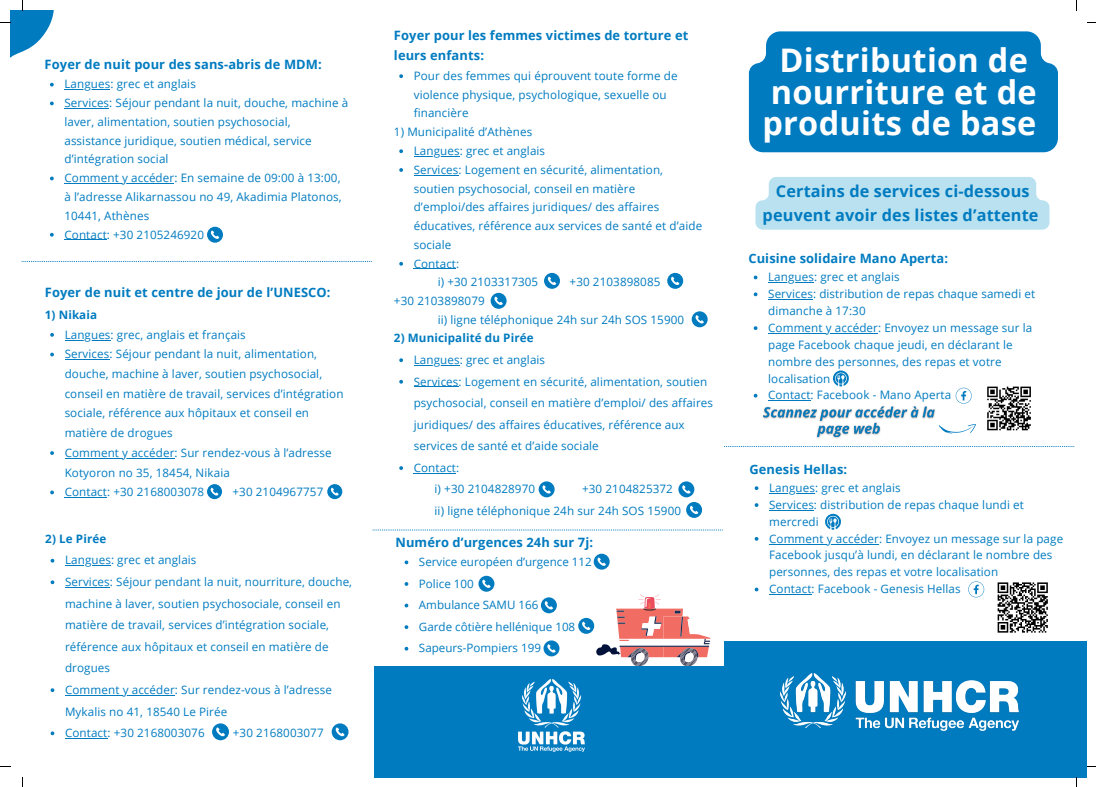
<style>
.page{position:relative;width:1096px;height:787px;background:#fff}
.page>*{position:absolute;margin:0;border:0;box-sizing:border-box;transform-origin:0 0}
.t1{font:700 32.5px/31.9px "Open Sans";letter-spacing:.01em;color:#fff;text-align:center}
.t2{font:700 16.25px/23.5px "Open Sans";letter-spacing:.01em;color:#007bc0;text-align:center}
.t3{font:700 12.88px/20.6px "Open Sans";letter-spacing:.01em;color:#007bc0}
.t4{font:11.62px/21.6px "Open Sans";letter-spacing:.01em;color:#007bc0}
.t5{font:700 11.62px "Open Sans";letter-spacing:.01em;color:#007bc0}
</style>
<div class="page">
<svg style="left:22px;top:261px;width:349px;height:1px"></svg>
<svg style="left:753px;top:276px;width:4px;height:3px"></svg>
<hr style="left:768px;top:282px;width:46px;height:1px;background:#007bc0">
<svg style="left:753px;top:292px;width:4px;height:4px"></svg>
<hr style="left:768px;top:299px;width:45px;height:1px;background:#007bc0">
<svg style="left:753px;top:326px;width:4px;height:4px"></svg>
<hr style="left:768px;top:333px;width:110px;height:1px;background:#007bc0">
<svg style="left:753px;top:394px;width:4px;height:4px"></svg>
<svg style="left:833px;top:370px;width:15px;height:16px"></svg>
<svg style="left:754px;top:486px;width:4px;height:4px"></svg>
<hr style="left:769px;top:493px;width:46px;height:1px;background:#007bc0">
<svg style="left:754px;top:503px;width:4px;height:4px"></svg>
<hr style="left:769px;top:510px;width:45px;height:1px;background:#007bc0">
<svg style="left:754px;top:537px;width:4px;height:4px"></svg>
<hr style="left:769px;top:543px;width:110px;height:1px;background:#007bc0">
<svg style="left:754px;top:588px;width:4px;height:3px"></svg>
<hr style="left:769px;top:594px;width:42px;height:1px;background:#007bc0">
<svg style="left:724px;top:446px;width:350px;height:1px"></svg>
<svg style="left:50px;top:177px;width:4px;height:3px"></svg>
<hr style="left:64px;top:183px;width:110px;height:1px;background:#007bc0">
<svg style="left:50px;top:233px;width:4px;height:4px"></svg>
<hr style="left:64px;top:239px;width:43px;height:1px;background:#007bc0">
<svg style="left:50px;top:333px;width:4px;height:4px"></svg>
<hr style="left:65px;top:339px;width:46px;height:1px;background:#007bc0">
<svg style="left:50px;top:353px;width:4px;height:3px"></svg>
<hr style="left:65px;top:359px;width:44px;height:1px;background:#007bc0">
<svg style="left:50px;top:451px;width:4px;height:4px"></svg>
<hr style="left:65px;top:458px;width:109px;height:1px;background:#007bc0">
<svg style="left:50px;top:491px;width:4px;height:3px"></svg>
<hr style="left:65px;top:497px;width:42px;height:1px;background:#007bc0">
<svg style="left:51px;top:559px;width:3px;height:4px"></svg>
<hr style="left:65px;top:565px;width:46px;height:1px;background:#007bc0">
<svg style="left:51px;top:580px;width:3px;height:4px"></svg>
<hr style="left:65px;top:587px;width:45px;height:1px;background:#007bc0">
<svg style="left:51px;top:688px;width:3px;height:4px"></svg>
<hr style="left:65px;top:695px;width:110px;height:1px;background:#007bc0">
<svg style="left:51px;top:731px;width:3px;height:4px"></svg>
<hr style="left:65px;top:738px;width:42px;height:1px;background:#007bc0">
<svg style="left:955px;top:388px;width:16px;height:16px"></svg>
<svg style="left:968px;top:581px;width:16px;height:16px"></svg>
<svg style="left:825px;top:514px;width:15px;height:16px"></svg>
<svg style="left:207px;top:227px;width:16px;height:16px"></svg>
<svg style="left:327px;top:484px;width:15px;height:15px"></svg>
<svg style="left:331px;top:723px;width:17px;height:17px"></svg>
<svg style="left:399px;top:74px;width:4px;height:4px"></svg>
<svg style="left:399px;top:149px;width:4px;height:4px"></svg>
<hr style="left:413px;top:156px;width:46px;height:1px;background:#007bc0">
<svg style="left:399px;top:168px;width:4px;height:4px"></svg>
<hr style="left:413px;top:175px;width:45px;height:1px;background:#007bc0">
<svg style="left:399px;top:262px;width:4px;height:4px"></svg>
<hr style="left:413px;top:268px;width:43px;height:1px;background:#007bc0">
<svg style="left:490px;top:293px;width:16px;height:16px"></svg>
<svg style="left:399px;top:358px;width:4px;height:4px"></svg>
<hr style="left:413px;top:365px;width:46px;height:1px;background:#007bc0">
<svg style="left:399px;top:380px;width:4px;height:4px"></svg>
<hr style="left:413px;top:386px;width:45px;height:1px;background:#007bc0">
<svg style="left:399px;top:466px;width:4px;height:4px"></svg>
<hr style="left:413px;top:473px;width:43px;height:1px;background:#007bc0">
<svg style="left:538px;top:481px;width:16px;height:16px"></svg>
<svg style="left:691px;top:311px;width:16px;height:16px"></svg>
<svg style="left:667px;top:273px;width:16px;height:16px"></svg>
<svg style="left:372px;top:529px;width:350px;height:1px"></svg>
<svg style="left:544px;top:273px;width:16px;height:16px"></svg>
<svg style="left:987px;top:386px;width:44px;height:45px"></svg>
<svg style="left:678px;top:481px;width:24px;height:37px"></svg>
<svg style="left:404px;top:560px;width:4px;height:4px"></svg>
<svg style="left:404px;top:582px;width:4px;height:4px"></svg>
<svg style="left:404px;top:604px;width:4px;height:3px"></svg>
<svg style="left:404px;top:625px;width:4px;height:4px"></svg>
<svg style="left:404px;top:647px;width:4px;height:4px"></svg>
<svg style="left:939px;top:424px;width:37px;height:10px"></svg>
<svg style="left:207px;top:484px;width:15px;height:15px"></svg>
<svg style="left:593px;top:554px;width:16px;height:16px"></svg>
<svg style="left:478px;top:576px;width:16px;height:16px"></svg>
<svg style="left:541px;top:597px;width:16px;height:16px"></svg>
<svg style="left:578px;top:594px;width:132px;height:72px"></svg>
<svg style="left:543px;top:640px;width:16px;height:16px"></svg>
<svg style="left:212px;top:723px;width:17px;height:17px"></svg>
<svg style="left:997px;top:582px;width:51px;height:51px"></svg>
<div style="left:748px;top:31px;width:309px;height:121px;background:#007bc0"></div>
<div style="left:755px;top:177px;width:294px;height:53px;background:#b9e1f0"></div>
<img style="left:758px;top:400px;width:181px;height:47px">
<div style="left:724px;top:642px;width:362px;height:136px;background:#007bc0"></div>
<img style="left:779px;top:673px;width:240px;height:58px">
<div style="left:374px;top:666px;width:349px;height:112px;background:#007bc0"></div>
<img style="left:518px;top:679px;width:67px;height:73px">
<svg style="left:0;top:0;width:110px;height:109px"></svg>
<p class="t3" style="left:45px;top:53px;width:279px">Foyer de nuit pour des sans-abris de MDM:</p>
<p class="t4" style="left:64px;top:75px;width:285px;line-height:18.8px">Langues: grec et anglais<br>Services: Séjour pendant la nuit, douche, machine à laver, alimentation, soutien psychosocial, assistance juridique, soutien médical, service d’intégration social<br>Comment y accéder: En semaine de 09:00 à 13:00, à l’adresse Alikarnassou no 49, Akadimia Platonos, 10441, Athènes<br>Contact: +30 2105246920</p>
<p class="t3" style="left:45px;top:282px;width:287px">Foyer de nuit et centre de jour de l’UNESCO:</p>
<p class="t5" style="left:45px;top:306px;width:54px">1) Nikaia</p>
<p class="t4" style="left:65px;top:324px;width:280px;line-height:19.8px">Langues: grec, anglais et français<br>Services: Séjour pendant la nuit, alimentation, douche, machine à laver, soutien psychosocial, conseil en matière de travail, services d’intégration sociale, référence aux hôpitaux et conseil en matière de drogues<br>Comment y accéder: Sur rendez-vous à l’adresse Kotyoron no 35, 18454, Nikaia<br>Contact: +30 2168003078</p>
<p class="t4" style="left:232px;top:481px;width:92px">+30 2104967757</p>
<p class="t5" style="left:45px;top:530px;width:62px">2) Le Pirée</p>
<p class="t4" style="left:65px;top:549px;width:288px">Langues: grec et anglais<br>Services: Séjour pendant la nuit, nourriture, douche, machine à laver, soutien psychosociale, conseil en matière de travail, services d’intégration sociale, référence aux hôpitaux et conseil en matière de drogues<br>Comment y accéder: Sur rendez-vous à l’adresse Mykalis no 41, 18540 Le Pirée<br>Contact: +30 2168003076</p>
<p class="t4" style="left:233px;top:722px;width:92px">+30 2168003077</p>
<p class="t3" style="left:394px;top:24px;width:296px">Foyer pour les femmes victimes de torture et leurs enfants:</p>
<p class="t4" style="left:413px;top:66px;width:265px;line-height:18.8px">Pour des femmes qui éprouvent toute forme de violence physique, psychologique, sexuelle ou financière</p>
<p class="t4" style="left:413px;top:141px;width:290px;line-height:18.8px">Langues: grec et anglais<br>Services: Logement en sécurité, alimentation, soutien psychosocial, conseil en matière d’emploi/des affaires juridiques/ des affaires éducatives, référence aux services de santé et d’aide sociale<br>Contact:</p>
<p class="t4" style="left:394px;top:121px;width:140px">1) Municipalité d’Athènes</p>
<p class="t4" style="left:437px;top:271px;width:102px">i) +30 2103317305</p>
<p class="t4" style="left:569px;top:271px;width:92px">+30 2103898085</p>
<p class="t4" style="left:437px;top:291px;width:248px;line-height:18.8px;text-indent:-44px">+30 2103898079<br>ii) ligne téléphonique 24h sur 24h SOS 15900</p>
<p class="t4" style="left:413px;top:349px;width:301px">Langues: grec et anglais<br>Services: Logement en sécurité, alimentation, soutien psychosocial, conseil en matière d’emploi/ des affaires juridiques/ des affaires éducatives, référence aux services de santé et d’aide sociale<br>Contact:</p>
<p class="t5" style="left:394px;top:330px;width:141px">2) Municipalité du Pirée</p>
<p class="t4" style="left:434px;top:478px;width:102px">i) +30 2104828970</p>
<p class="t4" style="left:434px;top:478px;width:248px;text-indent:147px">+30 2104825372 ii) ligne téléphonique 24h sur 24h SOS 15900</p>
<p class="t4" style="left:419px;top:551px;width:174px">Service européen d’urgence 112<br>Police 100<br>Ambulance SAMU 166<br>Garde côtière hellénique 108<br>Sapeurs-Pompiers 199</p>
<p class="t3" style="left:395px;top:531px;width:199px">Numéro d’urgences 24h sur 7j:</p>
<h1 class="t1" style="left:762px;top:43px;width:276px">Distribution de nourriture et de produits de base</h1>
<h2 class="t2" style="left:762px;top:179px;width:277px">Certains de services ci-dessous peuvent avoir des listes d’attente</h2>
<p class="t3" style="left:748px;top:248px;width:201px">Cuisine solidaire Mano Aperta:</p>
<p class="t4" style="left:768px;top:268px;width:268px;line-height:16.9px">Langues: grec et anglais<br>Services: distribution de repas chaque samedi et dimanche à 17:30<br>Comment y accéder: Envoyez un message sur la page Facebook chaque jeudi, en déclarant le nombre des personnes, des repas et votre localisation<br>Contact: Facebook - Mano Aperta</p>
<p class="t3" style="left:749px;top:459px;width:99px">Genesis Hellas:</p>
<p class="t4" style="left:769px;top:479px;width:295px;line-height:16.9px">Langues: grec et anglais<br>Services: distribution de repas chaque lundi et mercredi<br>Comment y accéder: Envoyez un message sur la page Facebook jusqu’à lundi, en déclarant le nombre des personnes, des repas et votre localisation<br>Contact: Facebook - Genesis Hellas</p>
</div>
